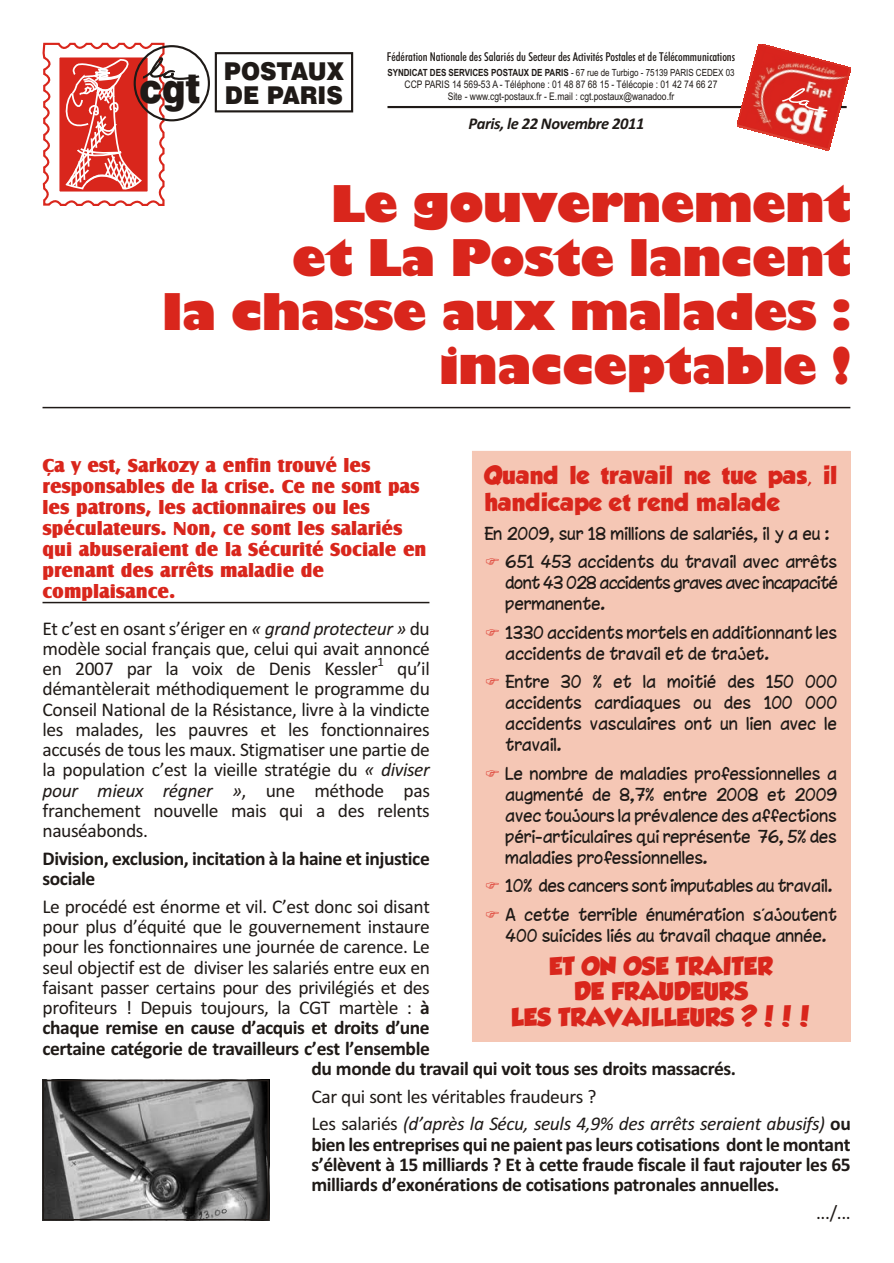
<style>
.page{position:relative;width:894px;height:1263px;background:#fff}
.page>*{position:absolute;margin:0;border:0;box-sizing:border-box;transform-origin:0 0}
.t1{font:800 49.5px/54px "Gill Sans";letter-spacing:-.025em;color:#d9261c;text-align:right}
.t2{font:24.6px/24.6px "Swis 721 Blk BT";color:#1f1a17;text-align:right;scale:.94 1}
.t3{font:22.5px/25.5px "GROBOLD";letter-spacing:.015em;color:#d9261c}
.t4{font:19.5px/20.2px "Calibri";letter-spacing:-.02em;color:#1f1a17;text-align:justify}
.t5{font:700 19.5px/20.2px "Calibri";letter-spacing:-.025em;color:#1f1a17}
.t6{font:19.5px/21px "Castle T Ult";color:#d9261c}
.t7{font:italic 19.5px/27.8px "Calibri";letter-spacing:-.02em;color:#1f1a17}
.t8{font:16.5px/21px "Chinacat";color:#1f1a17}
.t9{font:16.5px/21px "Chinacat";letter-spacing:-.035em;color:#1f1a17}
.t10{font:italic 700 16.5px "Calibri";letter-spacing:-.025em;color:#1f1a17}
.t11{font:12.6px "Calibri";color:#1f1a17}
.t12{font:12.3px "Futura Md Cn BT";color:#1f1a17}
.t13{font:10.5px/12.3px "Arial";color:#1f1a17;text-align:center;scale:.81 1}
.t14{font:700 9.9px "Arial";color:#1f1a17;scale:.81 1}
.s1{font-size:40.8px}
.s2{font-weight:400}
.s3{font-style:italic}
.s4{font-weight:700}
.s5{font-style:normal}
.s6{font-weight:700;font-style:normal}
</style>
<div class="page">
<hr style="left:387px;top:106px;width:460px;height:2px;background:#1f1a17">
<div style="left:215px;top:52px;width:138px;height:60px;border:2px solid #1f1a17"></div>
<svg style="left:43px;top:43px;width:157px;height:163px"></svg>
<img style="left:737px;top:44px;width:113px;height:106px">
<svg style="left:781px;top:87px;width:48px;height:25px"></svg>
<hr style="left:43px;top:407px;width:807px;height:1px;background:#1f1a17">
<hr style="left:43px;top:602px;width:386px;height:1px;background:#1f1a17">
<div style="left:472px;top:451px;width:378px;height:590px;background:#f5c7b5"></div>
<img style="left:46px;top:1083px;width:220px;height:134px">
<div style="left:43px;top:1080px;width:226px;height:140px;border:2px solid #1f1a17"></div>
<p class="t12" style="left:387px;top:52px;width:350px">Fédération Nationale des Salariés du Secteur des Activités Postales et de Télécommunications</p>
<p class="t2" style="left:139px;top:61px;width:219px">POSTAUX<br><span class="s1">cgt</span> DE PARIS</p>
<p class="t14" style="left:387px;top:68px;width:430px">SYNDICAT DES SERVICES POSTAUX DE PARIS <span class="s2">- 67 rue de Turbigo - 75139 PARIS CEDEX 03</span></p>
<p class="t13" style="left:405px;top:79px;width:388px">CCP PARIS 14 569-53 A - Téléphone : 01 48 87 68 15 - Télécopie : 01 42 74 66 27<br>Site - www.cgt-postaux.fr - E.mail : cgt.postaux@wanadoo.fr</p>
<p class="t10" style="left:468px;top:117px;width:178px">Pa ris, le 22 Novembre 2011</p>
<h1 class="t1" style="left:162px;top:181px;width:691px">Le gou ver ne ment<br>et La Poste lan cent<br>la chasse aux ma la des : inac cep table !</h1>
<p class="t6" style="left:43px;top:455px;width:385px">Ça y est, Sarkozy a enfin trouvé les responsables de la crise. Ce ne sont pas les patrons, les actionnaires ou les spéculateurs. Non, ce sont les salariés qui abuseraient de la Sécurité Sociale en prenant des arrêts maladie de complaisance.</p>
<p class="t4" style="left:43px;top:620px;width:389px">Et c’est en osant s’ériger en <span class="s3">« grand protecteur »</span> du modèle social français que, celui qui avait annoncé en 2007 par la voix de Denis Kessler</p>
<p class="t3" style="left:485px;top:464px;width:354px;line-height:27px">Quand le tra vail ne tue pas, il han di cape et rend ma lade</p>
<p class="t8" style="left:506px;top:519px;width:333px;line-height:28.5px;text-indent:-21px">En 2009, sur 18 millions de sa la riés, il y a eu :<br>651 453 ac ci dents du tra vail avec arrêts</p>
<p class="t9" style="left:506px;top:572px;width:334px">dont 43 028 ac ci dents gra ves avec in ca pa ci té permanente.</p>
<p class="t8" style="left:506px;top:622px;width:333px">1330 ac ci dents mor tels en ad di tion nant les ac ci dents de tra vail et de trajet.</p>
<p class="t8" style="left:506px;top:671px;width:333px;text-align:justify">Entre 30 % et la moi tié des 150 000 ac ci dents cardia ques ou des 100 000 ac ci dents vas cu lai res ont un lien avec le travail.</p>
<p class="t8" style="left:506px;top:763px;width:333px;text-align:justify">Le nombre de ma ladies pro fes sion nel les a aug men té de 8,7% entre 2008 et 2009 avec tou jours la pré va lence des af fec tions péri-ar ti cu lai res qui re pré sente 76, 5% des ma la dies professionnelles.</p>
<p class="t8" style="left:506px;top:871px;width:333px;line-height:28.5px">10% des can cers sont im pu ta bles au travail.<br>A cette ter rible énu mé ra tion s’a jou tent</p>
<p class="t8" style="left:506px;top:925px;width:322px">400 sui ci des liés au travail chaque année.</p>
<p class="t3" style="left:511px;top:955px;width:301px;text-align:center">ET ON OSE TRAITER<br>DE FRAUDEURS<br>LES TRAVAILLEURS ?!!!</p>
<p class="t11" style="left:378px;top:656px;width:8px">1</p>
<p class="t4" style="left:43px;top:660px;width:389px;text-indent:355px">qu’il démantèlerait méthodiquement le programme du Conseil National de la Résistance, livre à la vindicte les malades, les pauvres et les fonctionnaires accusés de tous les maux. Stigmatiser une partie de la population c’est la vieille stratégie du <span class="s3">« diviser pour mieux régner »</span>, une méthode pas franchement nouvelle mais qui a des relents nauséabonds.</p>
<p class="t5" style="left:43px;top:850px;width:389px">Division, exclusion, incitation à la haine et injustice sociale</p>
<p class="t4" style="left:43px;top:898px;width:389px">Le procédé est énorme et vil. C’est donc soi disant</p>
<p class="t4" style="left:43px;top:918px;width:389px">pour plus d’équité que le gouvernement instaure</p>
<p class="t4" style="left:43px;top:938px;width:389px">pour les fonctionnaires une journée de carence. Le</p>
<p class="t4" style="left:43px;top:959px;width:389px">seul objectif est de diviser les salariés entre eux en</p>
<p class="t4" style="left:43px;top:979px;width:389px">faisant passer certains pour des privilégiés et des</p>
<p class="t4" style="left:43px;top:999px;width:389px">profiteurs ! Depuis toujours, la CGT martèle : <span class="s4">à</span></p>
<p class="t5" style="left:43px;top:1019px;width:389px">chaque remise en cause d’acquis et droits d’une</p>
<p class="t5" style="left:43px;top:1040px;width:389px">certaine catégorie de travailleurs c’est l’ensemble</p>
<p class="t5" style="left:312px;top:1060px;width:426px">du monde du travail qui voit tous ses droits massacrés.</p>
<p class="t7" style="left:312px;top:1084px;width:541px"><span class="s5">Car qui sont les véritables fraudeurs ?<br>Les salariés</span> (d’après la Sécu, seuls 4,9% des arrêts seraient abusifs) <span class="s6">ou</span></p>
<p class="t5" style="left:312px;top:1136px;width:541px;text-align:justify">bien les entreprises qui ne paient pas leurs cotisations dont le montant s’élèvent à 15 milliards ? Et à cette fraude fiscale il faut rajouter les 65 milliards d’exonérations de cotisations patronales annuelles.</p>
<p class="t4" style="left:816px;top:1204px;width:36px">.../...</p>
</div>
